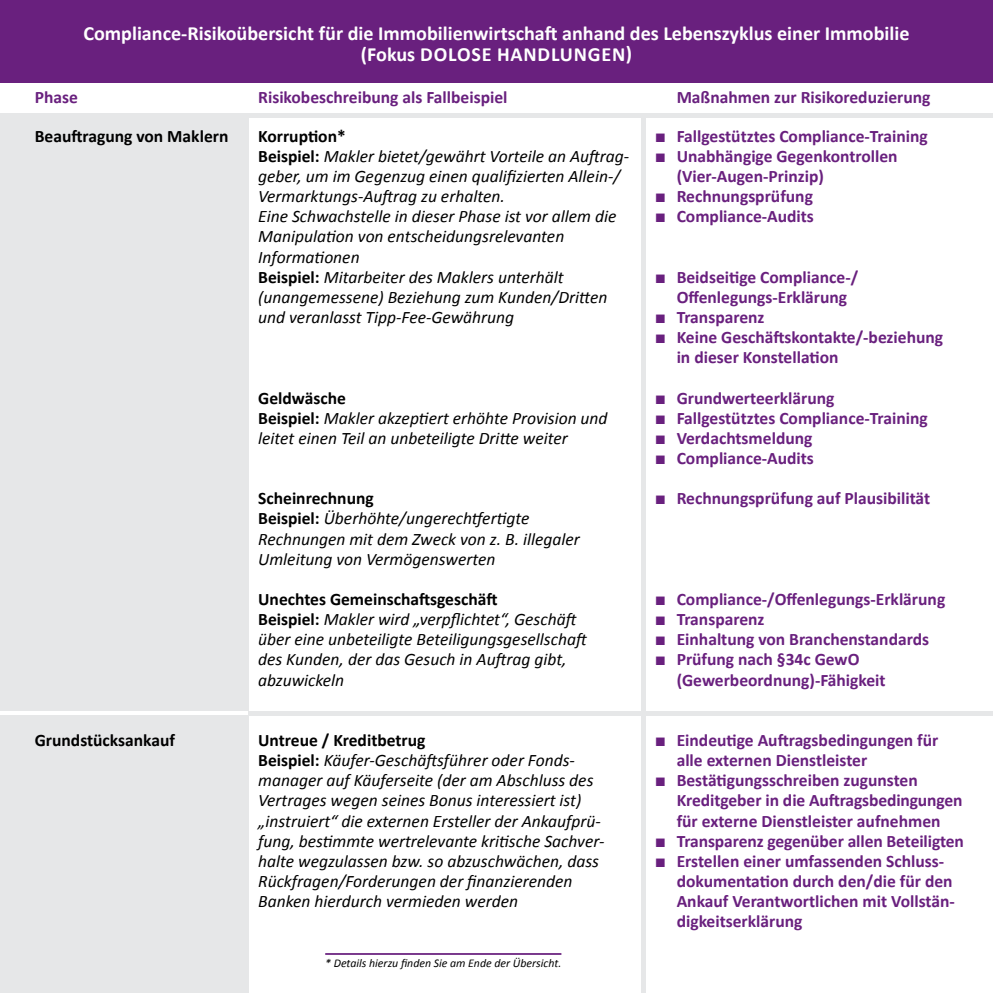
<style>
.page{position:relative;width:993px;height:993px;background:#fff}
.page>*{position:absolute;margin:0;border:0;box-sizing:border-box;transform-origin:0 0}
.t1{font:700 20.12px/20.7px "Calibri";color:#fff}
.t2{font:italic 17.5px/20.1px "Calibri";color:#000}
.t3{font:700 17.5px/20.1px "Calibri";color:#69207e}
.t4{font:700 17.5px "Calibri";color:#000}
.t5{font:italic 11.9px "Calibri";color:#000}
.s1{font-weight:700;font-style:normal}
</style>
<div class="page">
<div style="left:0;top:715px;width:248px;height:277px;background:#e6e7e8"></div>
<div style="left:0;top:113px;width:248px;height:597px;background:#e6e7e8"></div>
<div style="left:0;top:0;width:992px;height:82px;background:#69207e"></div>
<div style="left:248px;top:710px;width:744px;height:5px;background:#e6e7e8"></div>
<div style="left:640px;top:118px;width:5px;height:874px;background:#e6e7e8"></div>
<hr style="left:325px;top:952px;width:236px;height:2px;background:#69207e">
<div style="left:248px;top:113px;width:744px;height:5px;background:#e6e7e8"></div>
<p class="t1" style="left:361px;top:22px;width:550px;text-indent:-277px">Compliance-Risikoübersicht für die Immobilienwirtschaft anhand des Lebenszyklus einer Immobilie (Fokus Dolose Handlu</p>
<p class="t1" style="left:573px;top:43px;width:60px">ngen)</p>
<p class="t3" style="left:35px;top:86px;width:45px">Phase</p>
<p class="t3" style="left:258px;top:86px;width:251px">Risikobeschreibung als Fallbeispiel</p>
<p class="t4" style="left:35px;top:125px;width:195px">Beauftragung von Maklern</p>
<p class="t2" style="left:258px;top:125px;width:372px"><span class="s1">Korruption*<br>Beispiel:</span> Makler bietet/gewährt Vorteile an Auftrag&shy;geber, um im Gegenzug einen qualifizierten Allein-/ Vermarktungs-Auftrag zu erhalten.<br>Eine Schwachstelle in dieser Phase ist vor allem die Manipulation von entscheidungsrelevanten Informationen<br><span class="s1">Beispiel:</span> Mitarbeiter des Maklers unterhält (unangemessene) Beziehung zum Kunden/Dritten und veranlasst Tipp-Fee-Gewährung</p>
<p class="t2" style="left:258px;top:386px;width:351px"><span class="s1">Geldwäsche<br>Beispiel:</span> Makler akzeptiert erhöhte Provision und leitet einen Teil an unbeteiligte Dritte weiter</p>
<p class="t2" style="left:258px;top:487px;width:323px"><span class="s1">Scheinrechnung<br>Beispiel:</span> Überhöhte/ungerechtfertigte Rechnungen mit dem Zweck von z. B. illegaler Umleitung von Vermögenswerten</p>
<p class="t2" style="left:258px;top:588px;width:332px"><span class="s1">Unechtes Gemeinschaftsgeschäft<br>Beispiel:</span> Makler wird „verpflichtet“, Geschäft über eine unbeteiligte Beteiligungsgesellschaft des Kunden, der das Gesuch in Auftrag gibt, abzuwickeln</p>
<p class="t4" style="left:35px;top:729px;width:142px">Grundstücksankauf</p>
<p class="t2" style="left:258px;top:729px;width:347px"><span class="s1">Untreue / Kreditbetrug<br>Beispiel:</span> Käufer-Geschäftsführer oder Fonds&shy;manager auf Käuferseite (der am Abschluss des Vertrages wegen seines Bonus interessiert ist) „instruiert“ die externen Ersteller der Ankaufprü&shy;fung, bestimmte wertrelevante kritische Sachver&shy;halte wegzulassen bzw. so abzuschwächen, dass Rückfragen/Forderungen der finanzierenden Banken hierdurch vermieden werden</p>
<p class="t5" style="left:325px;top:955px;width:237px">* Details hierzu finden Sie am Ende der Übersicht.</p>
<p class="t3" style="left:676px;top:86px;width:255px">Maßnahmen zur Risikoreduzierung</p>
<p class="t3" style="left:655px;top:125px;width:273px">■ Fallgestütztes Compliance-Training</p>
<p class="t3" style="left:676px;top:145px;width:222px;text-indent:-21px">■ Unabhängige Gegenkontrollen (Vier-Augen-Prinzip)</p>
<p class="t3" style="left:655px;top:185px;width:159px">■ Rechnungsprüfung</p>
<p class="t3" style="left:655px;top:205px;width:160px">■ Compliance-Audits</p>
<p class="t3" style="left:655px;top:266px;width:204px;text-align:center">■ Beidseitige Compliance-/<br>Offenlegungs-Erklärung</p>
<p class="t3" style="left:655px;top:306px;width:110px">■ Transparenz</p>
<p class="t3" style="left:676px;top:326px;width:268px;text-indent:-21px">■ Keine Geschäftskontakte/-beziehung in dieser Konstellation</p>
<p class="t3" style="left:655px;top:386px;width:180px">■ Grundwerteerklärung</p>
<p class="t3" style="left:655px;top:407px;width:273px">■ Fallgestütztes Compliance-Training</p>
<p class="t3" style="left:655px;top:427px;width:158px">■ Verdachtsmeldung</p>
<p class="t3" style="left:655px;top:447px;width:160px">■ Compliance-Audits</p>
<p class="t3" style="left:655px;top:487px;width:276px">■ Rechnungsprüfung auf Plausibilität</p>
<p class="t3" style="left:655px;top:588px;width:291px">■ Compliance-/Offenlegungs-Erklärung</p>
<p class="t3" style="left:655px;top:608px;width:110px">■ Transparenz</p>
<p class="t3" style="left:655px;top:628px;width:275px">■ Einhaltung von Branchenstandards</p>
<p class="t3" style="left:676px;top:648px;width:210px;text-indent:-21px">■ Prüfung nach §34c GewO (Gewerbeordnung)-Fähigkeit</p>
<p class="t3" style="left:676px;top:729px;width:263px;text-indent:-21px">■ Eindeutige Auftragsbedingungen für alle externen Dienstleister</p>
<p class="t3" style="left:676px;top:769px;width:287px;text-indent:-21px">■ Bestätigungsschreiben zugunsten<br>Kreditgeber in die Auftragsbedingungen für externe Dienstleister aufnehmen</p>
<p class="t3" style="left:655px;top:829px;width:310px">■ Transparenz gegenüber allen Beteiligten</p>
<p class="t3" style="left:676px;top:849px;width:279px;text-indent:-21px">■ Erstellen einer umfassenden Schluss&shy;dokumentation durch den/die für den Ankauf Verantwortlichen mit Vollstän&shy;digkeitserklärung</p>
</div>
